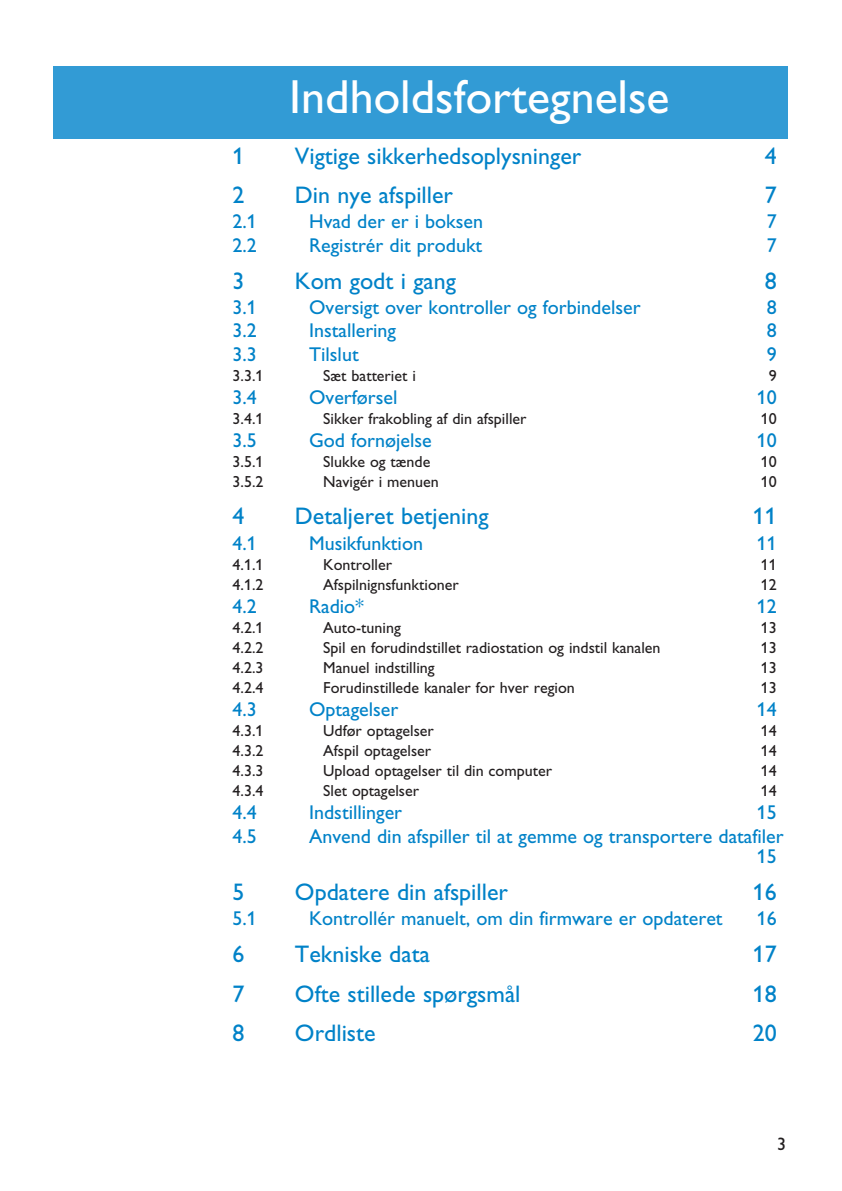
<style>
.page{position:relative;width:842px;height:1191px;background:#fff}
.page>*{position:absolute;margin:0;border:0;box-sizing:border-box;transform-origin:0 0}
.t1{font:48px "Gill Alt One";color:#fff}
.t2{font:24px "Gill Alt One";color:#0082c8}
.t3{font:20px/20px "Gill Alt One";color:#0082c8}
.t4{font:18px "Gill Alt One";color:#231f20}
.t5{font:16px "Gill Alt One";color:#231f20}
</style>
<div class="page">
<div style="left:54px;top:67px;width:734px;height:72px;background:#329bd5"></div>
<h1 class="t1" style="left:289px;top:80px;width:382px">Indholdsfortegnelse</h1>
<h2 class="t2" style="left:233px;top:147px;width:13px">1</h2>
<h2 class="t2" style="left:295px;top:147px;width:288px">Vigtige sikkerhedsoplysninger</h2>
<h2 class="t2" style="left:765px;top:147px;width:13px">4</h2>
<h2 class="t2" style="left:233px;top:187px;width:13px">2</h2>
<h2 class="t2" style="left:295px;top:187px;width:160px">Din nye afspiller</h2>
<h2 class="t2" style="left:765px;top:187px;width:13px">7</h2>
<p class="t3" style="left:233px;top:214px;width:26px">2.1</p>
<p class="t3" style="left:309px;top:214px;width:175px">Hvad der er i boksen</p>
<p class="t3" style="left:767px;top:214px;width:11px">7</p>
<p class="t3" style="left:233px;top:237px;width:26px">2.2</p>
<p class="t3" style="left:309px;top:237px;width:175px">Registrér dit produkt</p>
<p class="t3" style="left:767px;top:237px;width:11px">7</p>
<h2 class="t2" style="left:233px;top:272px;width:13px">3</h2>
<h2 class="t2" style="left:295px;top:272px;width:163px">Kom godt i gang</h2>
<h2 class="t2" style="left:765px;top:272px;width:13px">8</h2>
<p class="t3" style="left:233px;top:300px;width:26px">3.1</p>
<p class="t3" style="left:309px;top:300px;width:333px">Oversigt over kontroller og forbindelser</p>
<p class="t3" style="left:767px;top:300px;width:11px">8</p>
<p class="t3" style="left:233px;top:323px;width:26px">3.2</p>
<p class="t3" style="left:309px;top:323px;width:89px">Installering</p>
<p class="t3" style="left:767px;top:323px;width:11px">8</p>
<p class="t3" style="left:233px;top:346px;width:26px">3.3</p>
<p class="t3" style="left:309px;top:346px;width:51px">Tilslut</p>
<p class="t3" style="left:767px;top:346px;width:11px">9</p>
<p class="t5" style="left:233px;top:369px;width:33px">3.3.1</p>
<p class="t5" style="left:323px;top:369px;width:94px">Sæt batteriet i</p>
<p class="t5" style="left:769px;top:369px;width:9px">9</p>
<p class="t3" style="left:233px;top:389px;width:26px">3.4</p>
<p class="t3" style="left:309px;top:389px;width:90px">Overførsel</p>
<p class="t3" style="left:757px;top:389px;width:21px">10</p>
<p class="t5" style="left:233px;top:413px;width:33px">3.4.1</p>
<p class="t5" style="left:323px;top:413px;width:205px">Sikker frakobling af din afspiller</p>
<p class="t5" style="left:761px;top:413px;width:17px">10</p>
<p class="t3" style="left:233px;top:432px;width:26px">3.5</p>
<p class="t3" style="left:309px;top:432px;width:124px">God fornøjelse</p>
<p class="t3" style="left:757px;top:432px;width:21px">10</p>
<p class="t5" style="left:233px;top:456px;width:33px">3.5.1</p>
<p class="t5" style="left:323px;top:456px;width:109px">Slukke og tænde</p>
<p class="t5" style="left:761px;top:456px;width:17px">10</p>
<p class="t5" style="left:233px;top:476px;width:33px">3.5.2</p>
<p class="t5" style="left:323px;top:476px;width:117px">Navigér i menuen</p>
<p class="t5" style="left:761px;top:476px;width:17px">10</p>
<h2 class="t2" style="left:233px;top:508px;width:13px">4</h2>
<h2 class="t2" style="left:295px;top:508px;width:195px">Detaljeret betjening</h2>
<h2 class="t2" style="left:753px;top:508px;width:25px">11</h2>
<p class="t3" style="left:233px;top:535px;width:26px">4.1</p>
<p class="t3" style="left:309px;top:535px;width:115px">Musikfunktion</p>
<p class="t3" style="left:757px;top:535px;width:21px">11</p>
<p class="t5" style="left:233px;top:558px;width:33px">4.1.1</p>
<p class="t5" style="left:323px;top:558px;width:70px">Kontroller</p>
<p class="t5" style="left:761px;top:558px;width:17px">11</p>
<p class="t5" style="left:233px;top:578px;width:33px">4.1.2</p>
<p class="t5" style="left:323px;top:578px;width:137px">Afspilnignsfunktioner</p>
<p class="t5" style="left:761px;top:578px;width:17px">12</p>
<p class="t3" style="left:233px;top:598px;width:26px">4.2</p>
<p class="t3" style="left:309px;top:598px;width:56px">Radio*</p>
<p class="t3" style="left:757px;top:598px;width:21px">12</p>
<p class="t5" style="left:233px;top:622px;width:33px">4.2.1</p>
<p class="t5" style="left:323px;top:622px;width:79px">Auto-tuning</p>
<p class="t5" style="left:761px;top:622px;width:17px">13</p>
<p class="t5" style="left:233px;top:642px;width:33px">4.2.2</p>
<p class="t5" style="left:323px;top:642px;width:339px">Spil en forudindstillet radiostation og indstil kanalen</p>
<p class="t5" style="left:761px;top:642px;width:17px">13</p>
<p class="t5" style="left:233px;top:662px;width:33px">4.2.3</p>
<p class="t5" style="left:323px;top:662px;width:113px">Manuel indstilling</p>
<p class="t5" style="left:761px;top:662px;width:17px">13</p>
<p class="t5" style="left:233px;top:682px;width:33px">4.2.4</p>
<p class="t5" style="left:323px;top:682px;width:253px">Forudinstillede kanaler for hver region</p>
<p class="t5" style="left:761px;top:682px;width:17px">13</p>
<p class="t3" style="left:233px;top:701px;width:26px">4.3</p>
<p class="t3" style="left:309px;top:701px;width:91px">Optagelser</p>
<p class="t3" style="left:757px;top:701px;width:21px">14</p>
<p class="t5" style="left:233px;top:725px;width:33px">4.3.1</p>
<p class="t5" style="left:323px;top:725px;width:112px">Udfør optagelser</p>
<p class="t5" style="left:761px;top:725px;width:17px">14</p>
<p class="t5" style="left:233px;top:745px;width:33px">4.3.2</p>
<p class="t5" style="left:323px;top:745px;width:109px">Afspil optagelser</p>
<p class="t5" style="left:761px;top:745px;width:17px">14</p>
<p class="t5" style="left:233px;top:765px;width:33px">4.3.3</p>
<p class="t5" style="left:323px;top:765px;width:230px">Upload optagelser til din computer</p>
<p class="t5" style="left:761px;top:765px;width:17px">14</p>
<p class="t5" style="left:233px;top:785px;width:33px">4.3.4</p>
<p class="t5" style="left:323px;top:785px;width:97px">Slet optagelser</p>
<p class="t5" style="left:761px;top:785px;width:17px">14</p>
<p class="t3" style="left:233px;top:804px;width:26px">4.4</p>
<p class="t3" style="left:309px;top:804px;width:95px">Indstillinger</p>
<p class="t3" style="left:757px;top:804px;width:21px">15</p>
<p class="t3" style="left:233px;top:828px;width:26px">4.5</p>
<p class="t3" style="left:757px;top:828px;width:28px;text-indent:-448px">Anvend din afspiller til at gemme og transportere datafiler<br>15</p>
<h2 class="t2" style="left:233px;top:883px;width:13px">5</h2>
<h2 class="t2" style="left:295px;top:883px;width:215px">Opdatere din afspiller</h2>
<h2 class="t2" style="left:753px;top:883px;width:25px">16</h2>
<p class="t3" style="left:233px;top:910px;width:26px">5.1</p>
<p class="t3" style="left:309px;top:910px;width:415px">Kontrollér manuelt, om din firmware er opdateret</p>
<p class="t3" style="left:757px;top:910px;width:21px">16</p>
<h2 class="t2" style="left:233px;top:946px;width:13px">6</h2>
<h2 class="t2" style="left:295px;top:946px;width:136px">Tekniske data</h2>
<h2 class="t2" style="left:753px;top:946px;width:25px">17</h2>
<h2 class="t2" style="left:233px;top:985px;width:13px">7</h2>
<h2 class="t2" style="left:295px;top:985px;width:227px">Ofte stillede spørgsmål</h2>
<h2 class="t2" style="left:753px;top:985px;width:25px">18</h2>
<h2 class="t2" style="left:233px;top:1024px;width:13px">8</h2>
<h2 class="t2" style="left:295px;top:1024px;width:82px">Ordliste</h2>
<h2 class="t2" style="left:753px;top:1024px;width:25px">20</h2>
<p class="t4" style="left:777px;top:1137px;width:10px">3</p>
</div>
